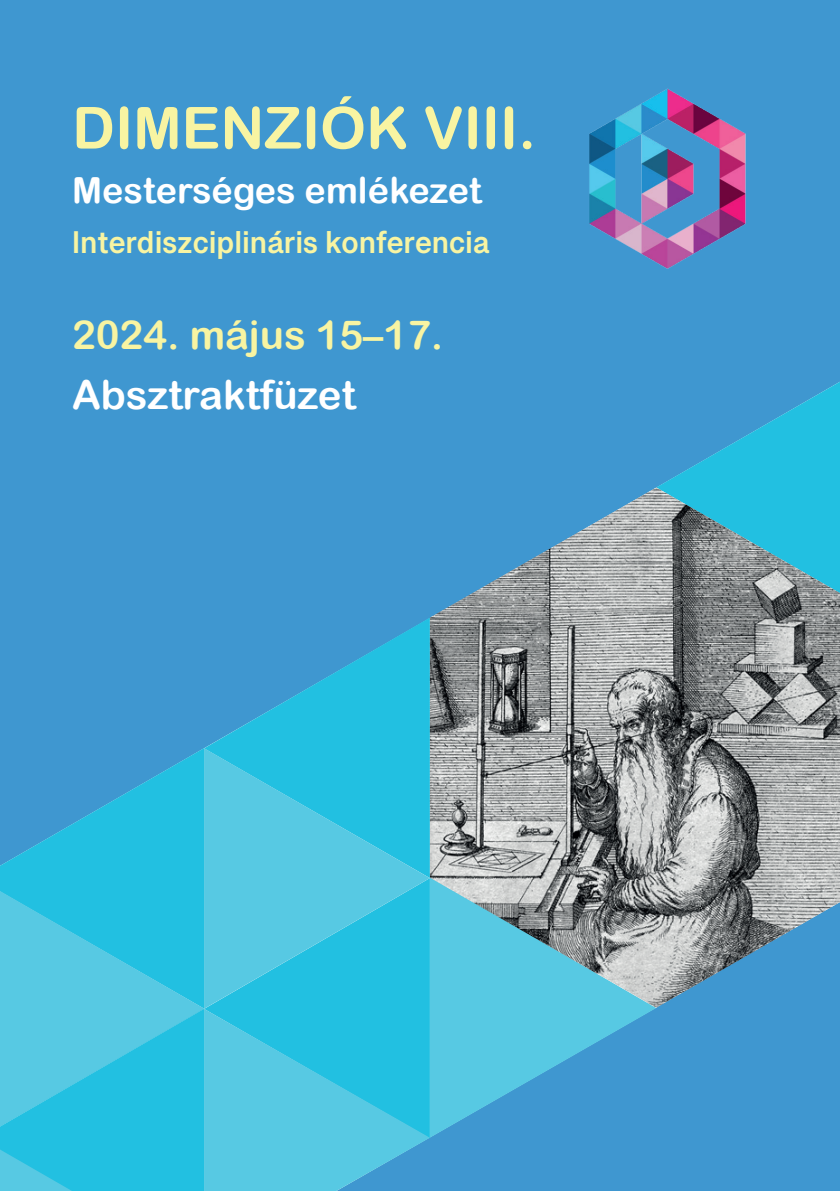
<style>
.page{position:relative;width:840px;height:1191px;background:#fff}
.page>*{position:absolute;margin:0;border:0;box-sizing:border-box;transform-origin:0 0}
.t1{font:58px "Arial Rounded MT Bold";color:#f8f4a2}
.t2{font:40px "Arial Rounded MT Bold";color:#f8f4a2}
.t3{font:40px "Arial Rounded MT Bold";color:#fff}
.t4{font:36px "Arial Rounded MT Bold";color:#fff}
.t5{font:700 32px "Grantha Sangam MN";color:#f8f4a2}
</style>
<div class="page">
<div style="left:0;top:0;width:839px;height:748px;background:#3f97d0"></div>
<div style="left:429px;top:1007px;width:410px;height:184px;background:#3f97d0"></div>
<svg style="left:656px;top:382px;width:183px;height:105px;background:#30abd8"></svg>
<svg style="left:429px;top:1007px;width:227px;height:130px;background:#4bb0d9"></svg>
<svg style="left:204px;top:617px;width:225px;height:131px;background:#30abd8"></svg>
<svg style="left:204px;top:748px;width:225px;height:260px;background:#3cc4e2"></svg>
<svg style="left:204px;top:1008px;width:225px;height:183px;background:#43c3e1"></svg>
<svg style="left:0;top:748px;width:204px;height:143px;background:#2eafda"></svg>
<svg style="left:0;top:891px;width:204px;height:117px;background:#3cc4e2"></svg>
<img style="left:429px;top:487px;width:410px;height:520px">
<img style="left:565px;top:72px;width:202px;height:215px">
<svg style="left:0;top:1008px;width:204px;height:183px;background:#35c3e1"></svg>
<h1 class="t1" style="left:72px;top:94px;width:465px">DIMENZIÓK VIII.</h1>
<p class="t4" style="left:72px;top:169px;width:411px">Mesterséges emlékezet</p>
<p class="t5" style="left:72px;top:223px;width:419px">Interdiszciplináris konferencia</p>
<p class="t2" style="left:72px;top:311px;width:372px">2024. május 15–17.</p>
<p class="t3" style="left:72px;top:371px;width:285px">Absztraktfüzet</p>
</div>
